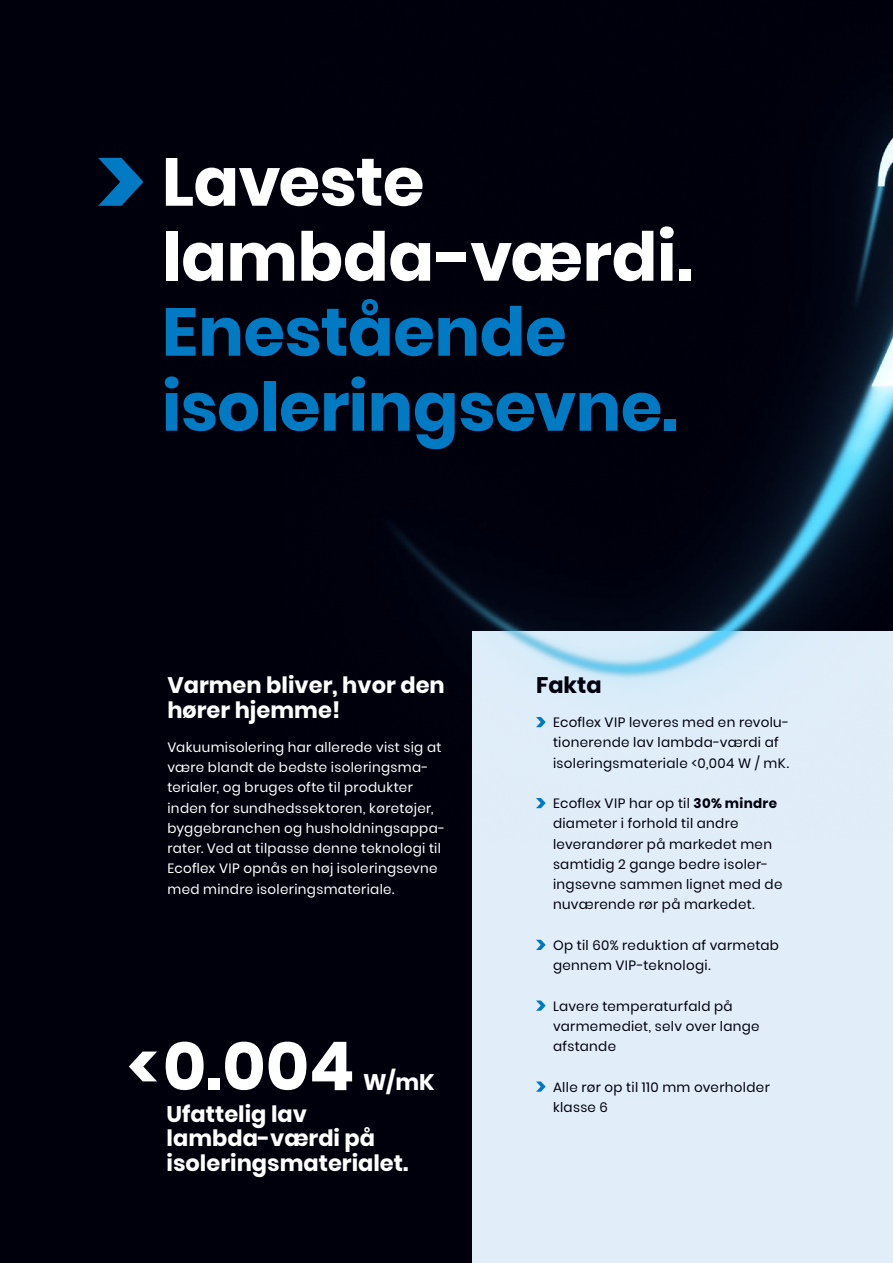
<style>
.page{position:relative;width:893px;height:1263px;background:#00000d}
.page>*{position:absolute;margin:0;border:0;box-sizing:border-box;transform-origin:0 0}
.t1{font:700 67.5px/75px "Poppins";letter-spacing:-.005em;color:#fff}
.t2{font:700 67.5px/75px "Poppins";letter-spacing:-.01em;color:#007ac2}
.t3{font:700 22.5px/24.8px "Poppins";color:#fff}
.t4{font:700 22.5px "Poppins";color:#00000d}
.t5{font:13.5px/20.2px "Poppins";letter-spacing:.025em;color:#00000d}
.t6{font:13.5px/20.2px "Poppins";letter-spacing:.025em;color:#fff}
.s1{font-weight:700}
</style>
<div class="page">
<div style="left:472px;top:631px;width:421px;height:632px;background:#e1eef9"></div>
<svg style="left:98px;top:158px;width:45px;height:48px"></svg>
<img style="left:390px;top:117px;width:503px;height:692px">
<svg style="left:536px;top:717px;width:10px;height:10px"></svg>
<svg style="left:536px;top:798px;width:10px;height:10px"></svg>
<svg style="left:536px;top:940px;width:10px;height:10px"></svg>
<svg style="left:536px;top:1000px;width:10px;height:11px"></svg>
<svg style="left:536px;top:1081px;width:10px;height:11px"></svg>
<h1 class="t1" style="left:162px;top:145px;width:533px">Laveste lambda-værdi.</h1>
<h1 class="t2" style="left:162px;top:295px;width:518px">Enestående isoleringsevne.</h1>
<h2 class="t3" style="left:167px;top:673px;width:279px">Varmen bliver, hvor den hører hjemme!</h2>
<p class="t6" style="left:167px;top:737px;width:279px">Vakuumisolering har allerede vist sig at være blandt de bedste isoleringsma&shy;terialer, og bruges ofte til produkter inden for sundhedssektoren, køretøjer, byggebranchen og husholdningsappa&shy;rater. Ved at tilpasse denne teknologi til Ecoflex VIP opnås en høj isoleringsevne med mindre isoleringsmateriale.</p>
<h1 class="t1" style="left:127px;top:1029px;width:229px">&lt;0.004</h1>
<h2 class="t3" style="left:363px;top:1070px;width:73px">W/mK</h2>
<h2 class="t3" style="left:167px;top:1101px;width:243px">Ufattelig lav lambda-værdi på isoleringsmaterialet.</h2>
<h2 class="t4" style="left:536px;top:672px;width:67px">Fakta</h2>
<p class="t5" style="left:553px;top:712px;width:238px">Ecoflex VIP leveres med en revolu&shy;tionerende lav lambda-værdi af isoleringsmateriale &lt;0,004 W / mK.</p>
<p class="t5" style="left:553px;top:793px;width:231px">Ecoflex VIP har op til <span class="s1">30% mindre </span>diameter i forhold til andre leverandører på markedet men samtidig 2 gange bedre isoler&shy;ingsevne sammen lignet med de nuværende rør på markedet.</p>
<p class="t5" style="left:553px;top:935px;width:228px">Op til 60% reduktion af varmetab gennem VIP-teknologi.</p>
<p class="t5" style="left:553px;top:996px;width:208px">Lavere temperaturfald på varmemediet, selv over lange afstande</p>
<p class="t5" style="left:553px;top:1077px;width:218px">Alle rør op til 110 mm overholder klasse 6</p>
</div>
